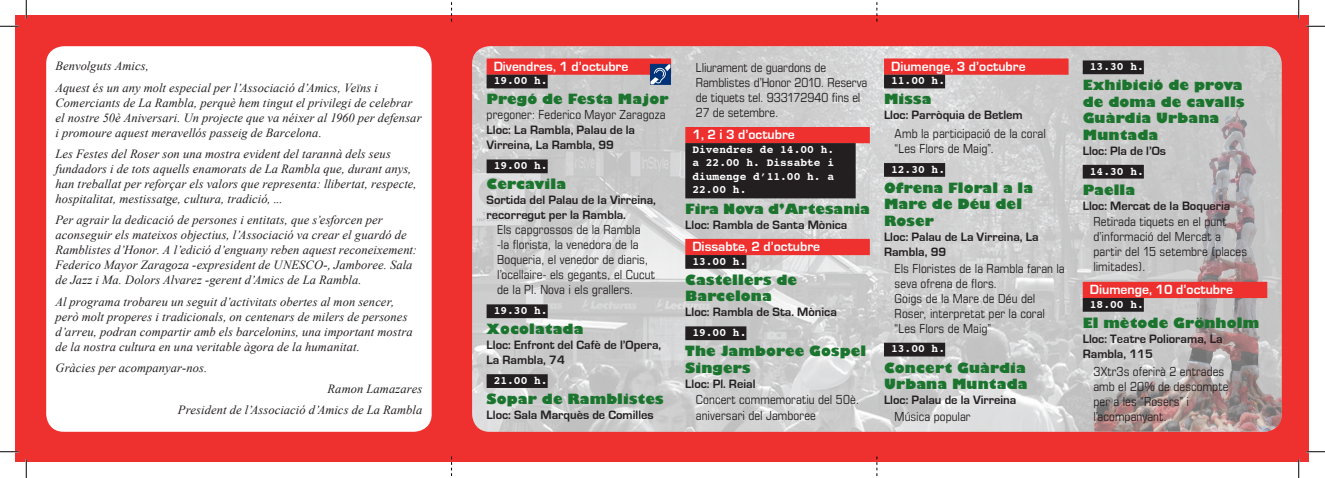
<style>
.page{position:relative;width:1325px;height:478px;background:#fff}
.page>*{position:absolute;margin:0;border:0;box-sizing:border-box;transform-origin:0 0}
.t1{font:800 13.75px/16.5px "Gill Sans";letter-spacing:.01em;color:#1c752e}
.t2{font:700 13.75px "Eurostile";color:#fff}
.t3{font:italic 12.5px/15px "Times New Roman";letter-spacing:.005em;color:#231f20}
.t4{font:condensed 12.5px/15px "Eurostile";letter-spacing:.005em;color:#231f20}
.t5{font:700 12.5px/15px "Eurostile";color:#231f20}
.t6{font:700 11.25px/13.5px "Courier";color:#fff;text-align:justify}
</style>
<div class="page">
<div style="left:16px;top:16px;width:1293px;height:446px;background:#ee302f"></div>
<img style="left:472px;top:46px;width:809px;height:386px">
<img style="left:1112px;top:106px;width:126px;height:298px">
<div style="left:46px;top:46px;width:386px;height:386px;background:#fff;border-radius:18px"></div>
<div style="left:486px;top:58px;width:185px;height:17px;background:#ee302f"></div>
<div style="left:486px;top:75px;width:62px;height:13px;background:#231f20"></div>
<div style="left:486px;top:159px;width:62px;height:14px;background:#231f20"></div>
<div style="left:486px;top:304px;width:62px;height:14px;background:#231f20"></div>
<div style="left:486px;top:374px;width:62px;height:14px;background:#231f20"></div>
<div style="left:685px;top:127px;width:185px;height:16px;background:#ee302f"></div>
<div style="left:685px;top:143px;width:170px;height:55px;background:#231f20"></div>
<div style="left:685px;top:239px;width:185px;height:16px;background:#ee302f"></div>
<div style="left:685px;top:255px;width:61px;height:14px;background:#231f20"></div>
<div style="left:685px;top:326px;width:61px;height:14px;background:#231f20"></div>
<div style="left:884px;top:58px;width:184px;height:17px;background:#ee302f"></div>
<div style="left:884px;top:75px;width:61px;height:13px;background:#231f20"></div>
<div style="left:884px;top:163px;width:61px;height:14px;background:#231f20"></div>
<div style="left:884px;top:343px;width:61px;height:13px;background:#231f20"></div>
<div style="left:1082px;top:60px;width:61px;height:14px;background:#231f20"></div>
<div style="left:1082px;top:165px;width:61px;height:13px;background:#231f20"></div>
<div style="left:1082px;top:282px;width:185px;height:16px;background:#ee302f"></div>
<div style="left:1082px;top:298px;width:61px;height:14px;background:#231f20"></div>
<svg style="left:650px;top:64px;width:21px;height:21px"></svg>
<svg style="left:650px;top:64px;width:20px;height:20px"></svg>
<svg style="left:451px;top:456px;width:1px;height:20px"></svg>
<svg style="left:876px;top:456px;width:1px;height:20px"></svg>
<svg style="left:451px;top:2px;width:1px;height:20px"></svg>
<svg style="left:876px;top:2px;width:1px;height:20px"></svg>
<svg style="left:0;top:25px;width:19px;height:2px"></svg>
<svg style="left:1306px;top:25px;width:19px;height:2px"></svg>
<svg style="left:0;top:451px;width:19px;height:1px"></svg>
<svg style="left:1306px;top:451px;width:19px;height:1px"></svg>
<svg style="left:25px;top:0;width:2px;height:19px"></svg>
<svg style="left:25px;top:459px;width:2px;height:19px"></svg>
<svg style="left:1298px;top:0;width:1px;height:19px"></svg>
<svg style="left:1298px;top:459px;width:1px;height:19px"></svg>
<p class="t3" style="left:55px;top:55px;width:324px;line-height:21.2px">Benvolguts Amics,<br>Aquest és un any molt especial per l’Associació d’Amics, Veïns i</p>
<p class="t3" style="left:55px;top:95px;width:367px">Comerciants de La Rambla, perquè hem tingut el privilegi de celebrar el nostre 50è Aniversari. Un projecte que va néixer al 1960 per defensar i promoure aquest meravellós passeig de Barcelona.</p>
<p class="t3" style="left:55px;top:146px;width:363px">Les Festes del Roser son una mostra evident del tarannà dels seus fundadors i de tots aquells enamorats de La Rambla que, durant anys, han treballat per reforçar els valors que representa: llibertat, respecte, hospitalitat, mestissatge, cultura, tradició, ...</p>
<p class="t3" style="left:55px;top:212px;width:363px">Per agrair la dedicació de persones i entitats, que s’esforcen per aconseguir els mateixos objectius, l’Associació va crear el guardó de Ramblistes d’Honor. A l’edició d’enguany reben aquest reconeixement:<br>Federico Mayor Zaragoza -expresident de UNESCO-, Jamboree. Sala de Jazz i Ma. Dolors Alvarez -gerent d’Amics de La Rambla.</p>
<p class="t3" style="left:55px;top:293px;width:359px">Al programa trobareu un seguit d’activitats obertes al mon sencer, però molt properes i tradicionals, on centenars de milers de persones d’arreu, podran compartir amb els barcelonins, una important mostra de la nostra cultura en una veritable àgora de la humanitat.</p>
<p class="t3" style="left:55px;top:360px;width:153px">Gràcies per acompanyar-nos.</p>
<p class="t3" style="left:178px;top:378px;width:246px;line-height:21.2px;text-align:right">Ramon Lamazares<br>President de l’Associació d’Amics de La Rambla</p>
<p class="t2" style="left:494px;top:59px;width:136px">Divendres, 1 d’octubre</p>
<p class="t6" style="left:494px;top:74px;width:55px">19.00 h.</p>
<p class="t1" style="left:486px;top:92px;width:183px">Pregó de Festa Major</p>
<p class="t4" style="left:486px;top:107px;width:180px">pregoner: Federico Mayor Zaragoza</p>
<p class="t5" style="left:486px;top:123px;width:150px">Lloc: La Rambla, Palau de la<br>Virreina, La Rambla, 99</p>
<p class="t6" style="left:494px;top:158px;width:55px">19.00 h.</p>
<p class="t1" style="left:486px;top:177px;width:81px">Cercavila</p>
<p class="t5" style="left:486px;top:193px;width:171px">Sortida del Palau de la Virreina, recorregut per la Rambla.</p>
<p class="t4" style="left:497px;top:222px;width:159px">Els capgrossos de la Rambla -la florista, la venedora de la<br>Boqueria, el venedor de diaris, l’ocellaire- els gegants, el Cucut de la Pl. Nova i els grallers.</p>
<p class="t6" style="left:494px;top:303px;width:55px">19.30 h.</p>
<p class="t1" style="left:486px;top:322px;width:98px">Xocolatada</p>
<p class="t5" style="left:486px;top:338px;width:176px">Lloc: Enfront del Cafè de l’Opera,<br>La Rambla, 74</p>
<p class="t6" style="left:494px;top:373px;width:55px">21.00 h.</p>
<p class="t1" style="left:486px;top:391px;width:179px">Sopar de Ramblistes</p>
<p class="t5" style="left:486px;top:407px;width:168px">Lloc: Sala Marquès de Comilles</p>
<p class="t4" style="left:696px;top:59px;width:173px">Lliurament de guardons de<br>Ramblistes d’Honor 2010. Reserva de tiquets tel. 933172940 fins el<br>27 de setembre.</p>
<p class="t2" style="left:692px;top:127px;width:104px">1, 2 i 3 d’octubre</p>
<p class="t6" style="left:692px;top:142px;width:143px">Divendres de 14.00 h. a 22.00 h. Dissabte i diumenge d’11.00 h. a 22.00 h.</p>
<p class="t1" style="left:685px;top:201px;width:186px">Fira Nova d’Artesania</p>
<p class="t5" style="left:685px;top:217px;width:164px">Lloc: Rambla de Santa Mònica</p>
<p class="t2" style="left:692px;top:239px;width:129px">Dissabte, 2 d’octubre</p>
<p class="t6" style="left:692px;top:254px;width:55px">13.00 h.</p>
<p class="t1" style="left:685px;top:272px;width:113px">Castellers de<br>Barcelona</p>
<p class="t5" style="left:685px;top:305px;width:153px">Lloc: Rambla de Sta. Mònica</p>
<p class="t6" style="left:692px;top:325px;width:55px">19.00 h.</p>
<p class="t1" style="left:685px;top:344px;width:182px">The Jamboree Gospel<br>Singers</p>
<p class="t5" style="left:685px;top:376px;width:72px">Lloc: Pl. Reial</p>
<p class="t4" style="left:696px;top:392px;width:165px">Concert commemoratiu del 50è. aniversari del Jamboree</p>
<p class="t2" style="left:891px;top:59px;width:136px">Diumenge, 3 d’octubre</p>
<p class="t6" style="left:891px;top:74px;width:55px">11.00 h.</p>
<p class="t1" style="left:884px;top:92px;width:49px">Missa</p>
<p class="t5" style="left:884px;top:108px;width:140px">Lloc: Parròquia de Betlem</p>
<p class="t4" style="left:894px;top:126px;width:153px">Amb la participació de la coral “Les Flors de Maig”.</p>
<p class="t6" style="left:891px;top:162px;width:55px">12.30 h.</p>
<p class="t1" style="left:884px;top:180px;width:151px">Ofrena Floral a la<br>Mare de Déu del<br>Roser</p>
<p class="t5" style="left:884px;top:229px;width:156px">Lloc: Palau de La Virreina, La<br>Rambla, 99</p>
<p class="t4" style="left:894px;top:260px;width:172px">Els Floristes de la Rambla faran la seva ofrena de flors.<br>Goigs de la Mare de Déu del<br>Roser, interpretat per la coral “Les Flors de Maig”</p>
<p class="t6" style="left:891px;top:341px;width:55px">13.00 h.</p>
<p class="t1" style="left:884px;top:360px;width:145px">Concert Guàrdia<br>Urbana Muntada</p>
<p class="t5" style="left:884px;top:392px;width:134px">Lloc: Palau de la Virreina</p>
<p class="t4" style="left:894px;top:408px;width:77px">Música popular</p>
<p class="t6" style="left:1089px;top:59px;width:55px">13.30 h.</p>
<p class="t1" style="left:1082px;top:78px;width:163px">Exhibició de prova de doma de cavalls<br>Guàrdia Urbana<br>Muntada</p>
<p class="t5" style="left:1082px;top:143px;width:85px">Lloc: Pla de l’Os</p>
<p class="t6" style="left:1089px;top:164px;width:55px">14.30 h.</p>
<p class="t1" style="left:1082px;top:182px;width:54px">Paella</p>
<p class="t5" style="left:1082px;top:198px;width:149px">Lloc: Mercat de la Boqueria</p>
<p class="t4" style="left:1093px;top:214px;width:155px">Retirada tiquets en el punt d’informació del Mercat a partir del 15 setembre (places limitades).</p>
<p class="t2" style="left:1089px;top:282px;width:145px">Diumenge, 10 d’octubre</p>
<p class="t6" style="left:1089px;top:297px;width:55px">18.00 h.</p>
<p class="t1" style="left:1082px;top:315px;width:178px">El mètode Grönholm</p>
<p class="t5" style="left:1082px;top:331px;width:141px">Lloc: Teatre Poliorama, La<br>Rambla, 115</p>
<p class="t4" style="left:1093px;top:364px;width:137px">3Xtr3s oferirà 2 entrades amb el 20% de descompte per a les “Rosers” i l’acompanyant.</p>
</div>
